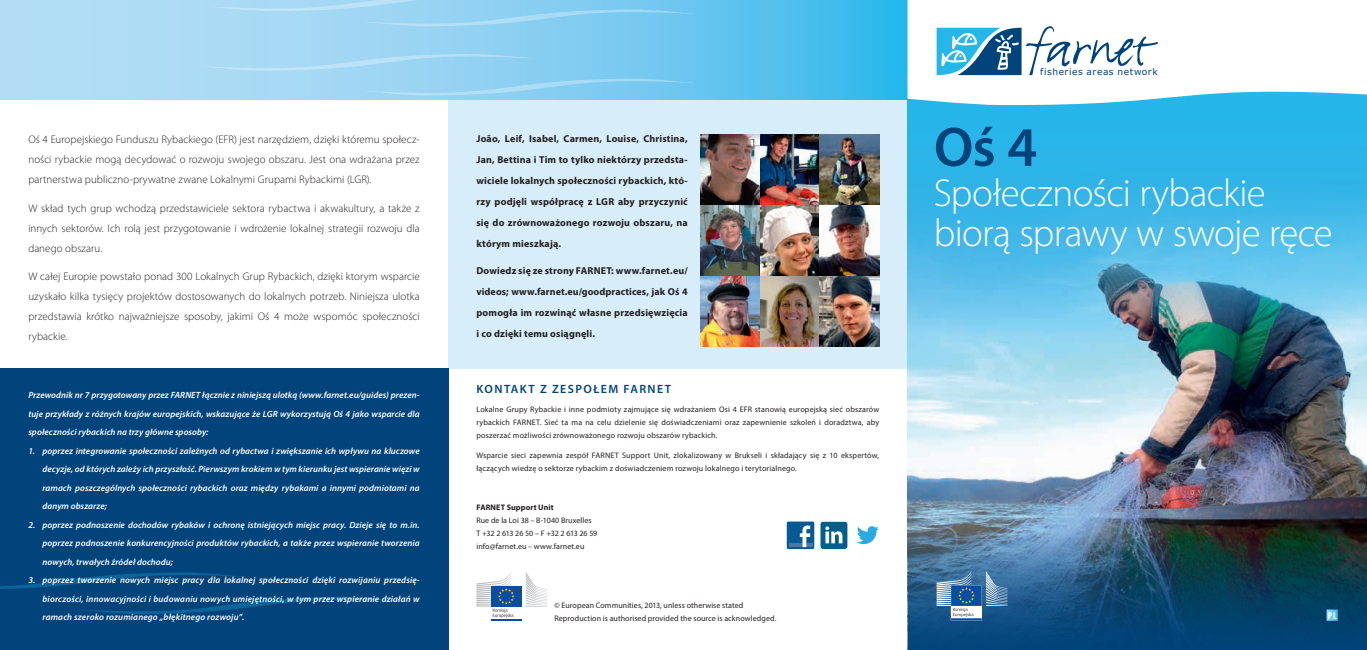
<style>
.page{position:relative;width:1367px;height:650px;background:#fff}
.page>*{position:absolute;margin:0;border:0;box-sizing:border-box;transform-origin:0 0}
.t1{font:600 56px "Myriad Pro";color:#00447b}
.t2{font:300 39px/40px "Myriad Pro";letter-spacing:-.015em;color:#fff}
.t3{font:600 12px "Myriad Pro";letter-spacing:.115em;color:#00447b}
.t4{font:300 11px/20px "Myriad Pro";letter-spacing:.005em;color:#231f20;text-align:justify}
.t5{font:700 10px/21px "Myriad Pro";letter-spacing:.015em;color:#231f20;text-align:justify}
.t6{font:700 condensed 10px "Myriad Pro";color:#fff}
.t7{font:9.1px "Verdana";letter-spacing:.055em;color:#00447b}
.t8{font:italic 600 9px/18.5px "Myriad Pro";letter-spacing:.01em;color:#fff;text-align:justify}
.t9{font:8px/13px "Myriad Pro";letter-spacing:.015em;color:#231f20}
.t10{font:700 8px "Myriad Pro";letter-spacing:.015em;color:#231f20}
</style>
<div class="page">
<div style="left:448px;top:99px;width:459px;height:270px;background:#d7edf9"></div>
<div style="left:0;top:369px;width:448px;height:280px;background:#00447b"></div>
<svg style="left:0;top:572px;width:404px;height:42px"></svg>
<svg style="left:0;top:0;width:907px;height:99px;background:#7fcdf1"></svg>
<svg style="left:208px;top:0;width:489px;height:30px;background:#95d2f2"></svg>
<svg style="left:199px;top:50px;width:498px;height:49px;background:#94d2f2"></svg>
<div style="left:491px;top:585px;width:30px;height:21px;background:#0d4da1"></div>
<hr style="left:491px;top:618px;width:30px;height:2px;background:#0d4da1">
<svg style="left:526px;top:572px;width:21px;height:34px"></svg>
<svg style="left:476px;top:572px;width:38px;height:45px"></svg>
<img style="left:700px;top:134px;width:60px;height:71px">
<img style="left:760px;top:134px;width:59px;height:71px">
<img style="left:819px;top:134px;width:60px;height:71px">
<img style="left:700px;top:205px;width:60px;height:71px">
<img style="left:760px;top:205px;width:59px;height:71px">
<img style="left:819px;top:205px;width:60px;height:71px">
<img style="left:700px;top:276px;width:60px;height:71px">
<img style="left:760px;top:276px;width:59px;height:71px">
<img style="left:819px;top:276px;width:60px;height:71px">
<img style="left:907px;top:333px;width:459px;height:199px">
<svg style="left:907px;top:106px;width:459px;height:227px;background:#45b4e0"></svg>
<svg style="left:907px;top:0;width:459px;height:106px"></svg>
<img style="left:907px;top:532px;width:459px;height:117px">
<svg style="left:936px;top:25px;width:222px;height:51px"></svg>
<svg style="left:936px;top:570px;width:71px;height:50px;background:#5985ae"></svg>
<svg style="left:857px;top:526px;width:21px;height:17px"></svg>
<div style="left:786px;top:521px;width:28px;height:27px;background:#085994;border-radius:2px"></div>
<svg style="left:789px;top:543px;width:23px;height:3px"></svg>
<svg style="left:799px;top:525px;width:11px;height:21px"></svg>
<svg style="left:820px;top:521px;width:27px;height:27px"></svg>
<div style="left:1324px;top:608px;width:22px;height:13px;background:#00447b;opacity:.3"></div>
<p class="t4" style="left:28px;top:129px;width:393px">Oś 4 Europejskiego Funduszu Rybackiego (EFR) jest narzędziem, dzięki któremu społecz&shy;ności rybackie mogą decydować o rozwoju swojego obszaru. Jest ona wdrażana przez partnerstwa publiczno-prywatne zwane Lokalnymi Grupami Rybackimi (LGR).</p>
<p class="t4" style="left:28px;top:198px;width:393px">W skład tych grup wchodzą przedstawiciele sektora rybactwa i akwakultury, a także z innych sektorów. Ich rolą jest przygotowanie i wdrożenie lokalnej strategii rozwoju dla danego obszaru.</p>
<p class="t4" style="left:28px;top:266px;width:393px">W całej Europie powstało ponad 300 Lokalnych Grup Rybackich, dzięki ktorym wsparcie uzyskało kilka tysięcy projektów dostosowanych do lokalnych potrzeb. Niniejsza ulotka przedstawia krótko najważniejsze sposoby, jakimi Oś 4 może wspomóc społeczności rybackie.</p>
<p class="t8" style="left:28px;top:385px;width:393px">Przewodnik nr 7 przygotowany przez FARNET łącznie z niniejszą ulotką (www.farnet.eu/guides) prezen&shy;tuje przykłady z różnych krajów europejskich, wskazujące że LGR wykorzystują Oś 4 jako wsparcie dla społeczności rybackich na trzy główne sposoby:</p>
<p class="t8" style="left:43px;top:441px;width:379px;text-indent:-14px">1. poprzez integrowanie społeczności zależnych od rybactwa i zwiększanie ich wpływu na kluczowe decyzje, od których zależy ich przyszłość. Pierwszym krokiem w tym kierunku jest wspieranie więzi w ramach poszczególnych społeczności rybackich oraz między rybakami a innymi podmiotami na danym obszarze;</p>
<p class="t8" style="left:43px;top:515px;width:378px;text-indent:-14px">2. poprzez podnoszenie dochodów rybaków i ochronę istniejących miejsc pracy. Dzieje się to m.in. poprzez podnoszenie konkurencyjności produktów rybackich, a także przez wspieranie tworzenia nowych, trwałych źródeł dochodu;</p>
<p class="t8" style="left:43px;top:570px;width:379px;text-indent:-14px">3. poprzez tworzenie nowych miejsc pracy dla lokalnej społeczności dzięki rozwijaniu przedsię&shy;biorczości, innowacyjności i budowaniu nowych umiejętności, w tym przez wspieranie działań w ramach szeroko rozumianego „błękitnego rozwoju”.</p>
<p class="t5" style="left:476px;top:128px;width:213px">João, Leif, Isabel, Carmen, Louise, Christina, Jan, Bettina i Tim to tylko niektórzy przedsta&shy;wiciele lokalnych społeczności rybackich, któ&shy;rzy podjęli współpracę z LGR aby przyczynić się do zrównoważonego rozwoju obszaru, na którym mieszkają.</p>
<p class="t5" style="left:476px;top:260px;width:213px">Dowiedz się ze strony FARNET: www.farnet.eu/ videos; www.farnet.eu/goodpractices, jak Oś 4 pomogła im rozwinąć własne przedsięwzięcia i co dzięki temu osiągnęli.</p>
<h3 class="t3" style="left:476px;top:381px;width:196px">KONTAKT Z ZESPOŁEM FARNET</h3>
<p class="t9" style="left:476px;top:403px;width:404px;text-align:justify">Lokalne Grupy Rybackie i inne podmioty zajmujące się wdrażaniem Osi 4 EFR stanowią europejską sieć obszarów rybackich FARNET. Sieć ta ma na celu dzielenie się doświadczeniami oraz zapewnienie szkoleń i doradztwa, aby poszerzać możliwości zrównoważonego rozwoju obszarów rybackich.</p>
<p class="t9" style="left:476px;top:448px;width:404px">Wsparcie sieci zapewnia zespół FARNET Support Unit, zlokalizowany w Brukseli i składający się z 10 ekspertów, łączących wiedzę o sektorze rybackim z doświadczeniem rozwoju lokalnego i terytorialnego.</p>
<p class="t10" style="left:476px;top:501px;width:79px">FARNET Support Unit</p>
<p class="t9" style="left:476px;top:513px;width:122px">Rue de la Loi 38 – B-1040 Bruxelles<br>T +32 2 613 26 50 – F +32 2 613 26 59 info@farnet.eu – www.farnet.eu</p>
<p class="t9" style="left:554px;top:598px;width:223px">© European Communities, 2013, unless otherwise stated<br>Reproduction is authorised provided the source is acknowledged.</p>
<p class="t7" style="left:1040px;top:66px;width:119px">fisheries areas network</p>
<h1 class="t1" style="left:933px;top:111px;width:105px">Oś 4</h1>
<h2 class="t2" style="left:933px;top:172px;width:400px">Społeczności rybackie biorą sprawy w swoje ręce</h2>
<p class="t6" style="left:1327px;top:609px;width:11px">PL</p>
</div>
